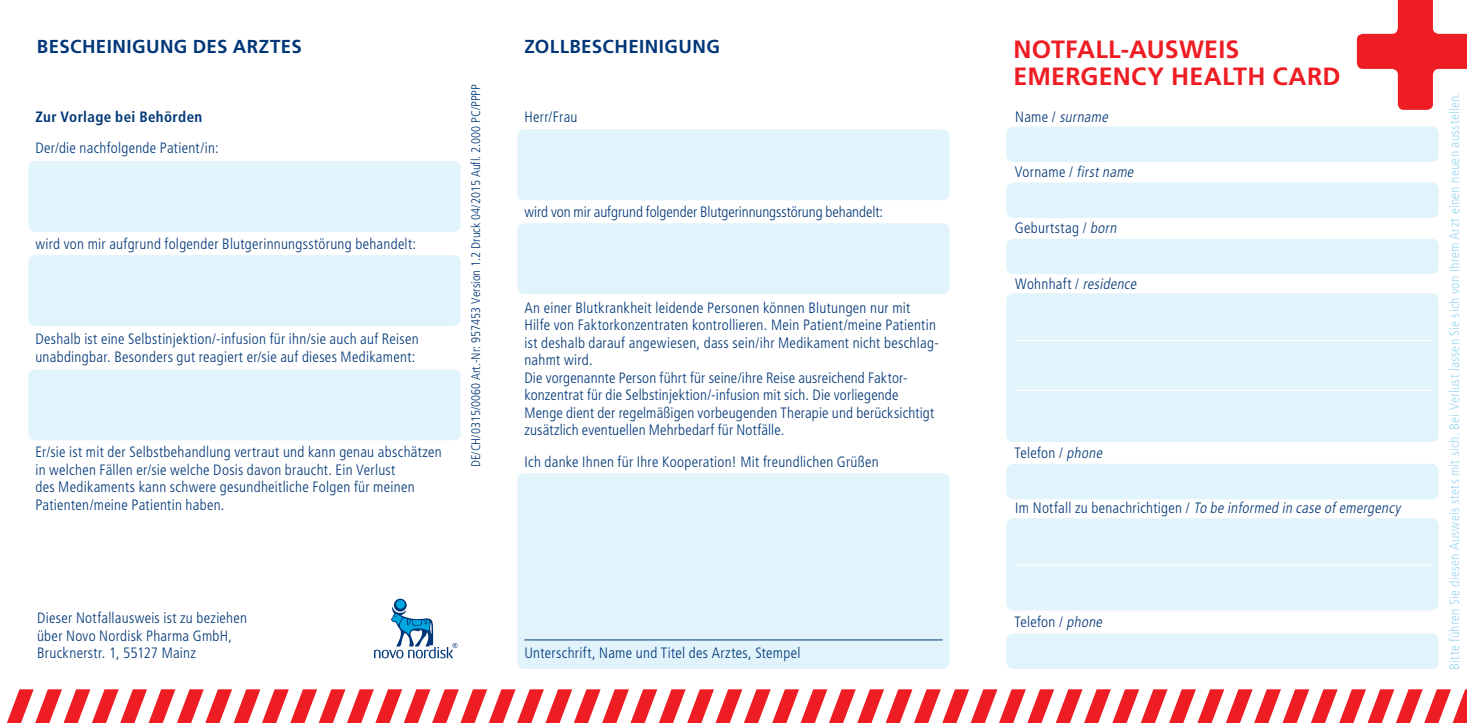
<style>
.page{position:relative;width:1467px;height:723px;background:#fff}
.page>*{position:absolute;margin:0;border:0;box-sizing:border-box;transform-origin:0 0}
.t1{font:700 25px/27.5px "Frutiger";letter-spacing:.01em;color:#ee1d23}
.t2{font:700 18.75px "Frutiger";letter-spacing:.02em;color:#013778}
.t3{font:300 condensed 15px/17.5px "Frutiger";letter-spacing:.015em;color:#013778}
.t4{font:italic 300 condensed 15px "Frutiger";color:#013778}
.t5{font:300 condensed 15px "Frutiger";letter-spacing:-.005em;color:#013778}
.t6{font:700 condensed 15px "Frutiger";letter-spacing:.025em;color:#013778}
.t7{font:300 condensed 13.75px "Frutiger";letter-spacing:.02em;color:#9ed8f2}
.t8{font:300 condensed 12.5px "Frutiger";color:#013778}
.s1{font-style:normal}
.s2{font-style:italic}
</style>
<div class="page">
<div style="left:1006px;top:239px;width:433px;height:35px;background:#e1f3fb;border-radius:7px"></div>
<div style="left:1006px;top:293px;width:433px;height:149px;background:#e1f3fb;border-radius:7px"></div>
<div style="left:1006px;top:464px;width:433px;height:35px;background:#e1f3fb;border-radius:7px"></div>
<div style="left:1006px;top:518px;width:433px;height:92px;background:#e1f3fb;border-radius:7px"></div>
<div style="left:1006px;top:633px;width:433px;height:36px;background:#e1f3fb;border-radius:7px"></div>
<div style="left:1006px;top:182px;width:433px;height:36px;background:#e1f3fb;border-radius:7px"></div>
<div style="left:517px;top:129px;width:433px;height:71px;background:#e1f3fb;border-radius:7px"></div>
<div style="left:517px;top:223px;width:433px;height:71px;background:#e1f3fb;border-radius:7px"></div>
<div style="left:517px;top:473px;width:433px;height:196px;background:#e1f3fb;border-radius:7px"></div>
<hr style="left:524px;top:639px;width:419px;height:1px;background:#013778">
<div style="left:28px;top:161px;width:433px;height:71px;background:#e1f3fb;border-radius:7px"></div>
<div style="left:28px;top:255px;width:433px;height:71px;background:#e1f3fb;border-radius:7px"></div>
<div style="left:28px;top:369px;width:433px;height:71px;background:#e1f3fb;border-radius:7px"></div>
<div style="left:1006px;top:127px;width:433px;height:35px;background:#e1f3fb;border-radius:7px"></div>
<hr style="left:1013px;top:340px;width:418px;height:1px;background:#fff">
<hr style="left:1013px;top:390px;width:418px;height:1px;background:#fff">
<hr style="left:1013px;top:565px;width:418px;height:1px;background:#fff">
<svg style="left:1357px;top:0;width:110px;height:110px"></svg>
<svg style="left:7px;top:689px;width:1460px;height:34px"></svg>
<svg style="left:394px;top:599px;width:13px;height:12px"></svg>
<div style="left:396px;top:600px;width:9px;height:9px;background:#00a6e0;border-radius:50%"></div>
<svg style="left:374px;top:607px;width:83px;height:51px"></svg>
<p class="t2" style="left:37px;top:36px;width:266px">BESCHEINIGUNG DES ARZTES</p>
<p class="t6" style="left:35px;top:108px;width:168px">Zur Vorlage bei Behörden</p>
<p class="t3" style="left:35px;top:140px;width:185px">Der/die nachfolgende Patient/in:</p>
<p class="t3" style="left:35px;top:235px;width:382px">wird von mir aufgrund folgender Blutgerinnungsstörung behandelt:</p>
<p class="t3" style="left:35px;top:331px;width:385px">Deshalb ist eine Selbstinjektion/-infusion für ihn/sie auch auf Reisen unabdingbar. Besonders gut reagiert er/sie auf dieses Medikament:</p>
<p class="t3" style="left:35px;top:443px;width:408px">Er/sie ist mit der Selbstbehandlung vertraut und kann genau abschätzen in welchen Fällen er/sie welche Dosis davon braucht. Ein Verlust<br>des Medikaments kann schwere gesundheitliche Folgen für meinen Patienten/meine Patientin haben.</p>
<p class="t8" style="left:469px;top:467px;width:384px;rotate:-90deg">DE/CH/0315/0060 Art.-Nr: 957453 Version 1.2 Druck 04/2015 Aufl. 2.000 PC/PPPP</p>
<p class="t3" style="left:37px;top:609px;width:212px">Dieser Notfallausweis ist zu beziehen über Novo Nordisk Pharma GmbH,<br>Brucknerstr. 1, 55127 Mainz</p>
<p class="t2" style="left:524px;top:36px;width:197px">ZOLLBESCHEINIGUNG</p>
<p class="t3" style="left:524px;top:108px;width:55px">Herr/Frau</p>
<p class="t5" style="left:524px;top:203px;width:360px">wird von mir aufgrund folgender Blutgerinnungsstörung behandelt:</p>
<p class="t3" style="left:524px;top:299px;width:416px">An einer Blutkrankheit leidende Personen können Blutungen nur mit Hilfe von Faktorkonzentraten kontrollieren. Mein Patient/meine Patientin ist deshalb darauf angewiesen, dass sein/ihr Medikament nicht beschlag&shy;nahmt wird.<br>Die vorgenannte Person führt für seine/ihre Reise ausreichend Faktor&shy;konzentrat für die Selbstinjektion/-infusion mit sich. Die vorliegende Menge dient der regelmäßigen vorbeugenden Therapie und berücksichtigt zusätzlich eventuellen Mehrbedarf für Notfälle.</p>
<p class="t3" style="left:524px;top:453px;width:356px">Ich danke Ihnen für Ihre Kooperation! Mit freundlichen Grüßen</p>
<p class="t3" style="left:524px;top:644px;width:277px">Unterschrift, Name und Titel des Arztes, Stempel</p>
<h1 class="t1" style="left:1013px;top:35px;width:329px">NOTFALL-AUSWEIS<br>EMERGENCY HEALTH CARD</h1>
<p class="t4" style="left:1015px;top:108px;width:97px"><span class="s1">N a m e /</span> surname</p>
<p class="t4" style="left:1015px;top:164px;width:123px"><span class="s1">Vo r n a m e /</span> firstname</p>
<p class="t3" style="left:1015px;top:219px;width:106px">Geburtstag / <span class="s2">born</span></p>
<p class="t3" style="left:1015px;top:275px;width:125px">Wo h n h a ft / <span class="s2">residence</span></p>
<p class="t3" style="left:1014px;top:444px;width:92px">Telefon / <span class="s2">phone</span></p>
<p class="t4" style="left:1015px;top:500px;width:390px"><span class="s1">Im Notfall zu benachrichtigen /</span> To be informed in case ofemergency</p>
<p class="t3" style="left:1014px;top:613px;width:92px">Telefon / <span class="s2">phone</span></p>
<p class="t7" style="left:1447px;top:670px;width:579px;rotate:-90deg">Bitte führen Sie diesen Ausweis stets mit sich. Bei Verlust lassen Sie sich von Ihrem Arzt einen neuen ausstellen.</p>
</div>
